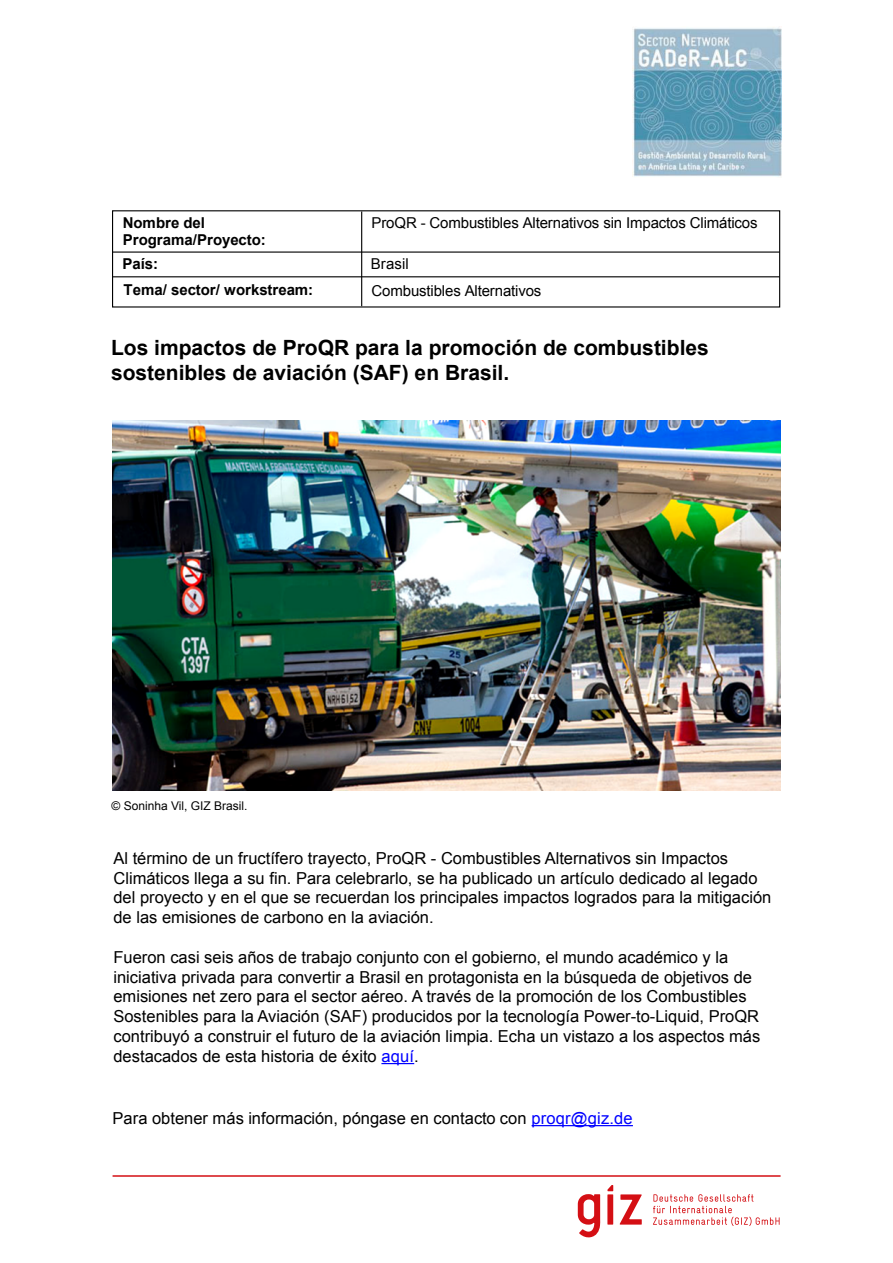
<style>
.page{position:relative;width:893px;height:1263px;background:#fff}
.page>*{position:absolute;margin:0;border:0;box-sizing:border-box;transform-origin:0 0}
.t1{font:700 21px/25.2px "Arial";color:#000}
.t2{font:16.5px/19.8px "Arial";color:#000}
.t3{font:15px "Arial";letter-spacing:-.01em;color:#000}
.t4{font:700 15px/17.2px "Arial";letter-spacing:-.005em;color:#000}
.t5{font:12px "Arial";color:#000}
.s1{color:#00f}
</style>
<div class="page">
<img style="left:632px;top:27px;width:149px;height:150px">
<hr style="left:112px;top:252px;width:667px;height:1px;background:#000">
<hr style="left:112px;top:276px;width:667px;height:1px;background:#000">
<hr style="left:361px;top:212px;width:1px;height:94px;background:#000">
<hr style="left:112px;top:1175px;width:668px;height:2px;background:#d40f14">
<svg style="left:577px;top:1194px;width:23px;height:44px"></svg>
<svg style="left:619px;top:1194px;width:22px;height:31px"></svg>
<svg style="left:607px;top:1185px;width:6px;height:40px"></svg>
<svg style="left:653px;top:1194px;width:126px;height:32px"></svg>
<img style="left:113px;top:420px;width:667px;height:370px">
<hr style="left:381px;top:1063px;width:33px;height:1px;background:#00f">
<hr style="left:531px;top:1125px;width:102px;height:1px;background:#00f">
<p class="t4" style="left:123px;top:215px;width:144px">Nombre del<br>Programa/Proyecto:</p>
<p class="t3" style="left:371px;top:213px;width:387px">ProQR - Combustibles Alternativos sin Impactos Climáticos</p>
<p class="t4" style="left:122px;top:256px;width:37px">País:</p>
<p class="t3" style="left:371px;top:254px;width:40px">Brasil</p>
<p class="t4" style="left:123px;top:282px;width:191px">Tema/ sector/ workstream:</p>
<p class="t3" style="left:371px;top:280px;width:171px">Combustibles Alternativos</p>
<p class="t1" style="left:111px;top:336px;width:599px">Los impactos de ProQR para la promoción de combustibles sostenibles de aviación (SAF) en Brasil.</p>
<p class="t5" style="left:111px;top:798px;width:138px">© Soninha Vil, GIZ Brasil.</p>
<p class="t2" style="left:113px;top:848px;width:659px">Al término de un fructífero trayecto, ProQR - Combustibles Alternativos sin Impactos Climáticos llega a su fin. Para celebrarlo, se ha publicado un artículo dedicado al legado del proyecto y en el que se recuerdan los principales impactos logrados para la mitigación de las emisiones de carbono en la aviación.</p>
<p class="t2" style="left:113px;top:947px;width:648px">Fueron casi seis años de trabajo conjunto con el gobierno, el mundo académico y la iniciativa privada para convertir a Brasil en protagonista en la búsqueda de objetivos de emisiones net zero para el sector aéreo. A través de la promoción de los Combustibles Sostenibles para la Aviación (SAF) producidos por la tecnología Power-to-Liquid, ProQR contribuyó a construir el futuro de la aviación limpia. Echa un vistazo a los aspectos más destacados de esta historia de éxito <span class="s1">aquí</span>.</p>
<p class="t2" style="left:113px;top:1108px;width:521px">Para obtener más información, póngase en contacto con <span class="s1">proqr@giz.de</span></p>
</div>
